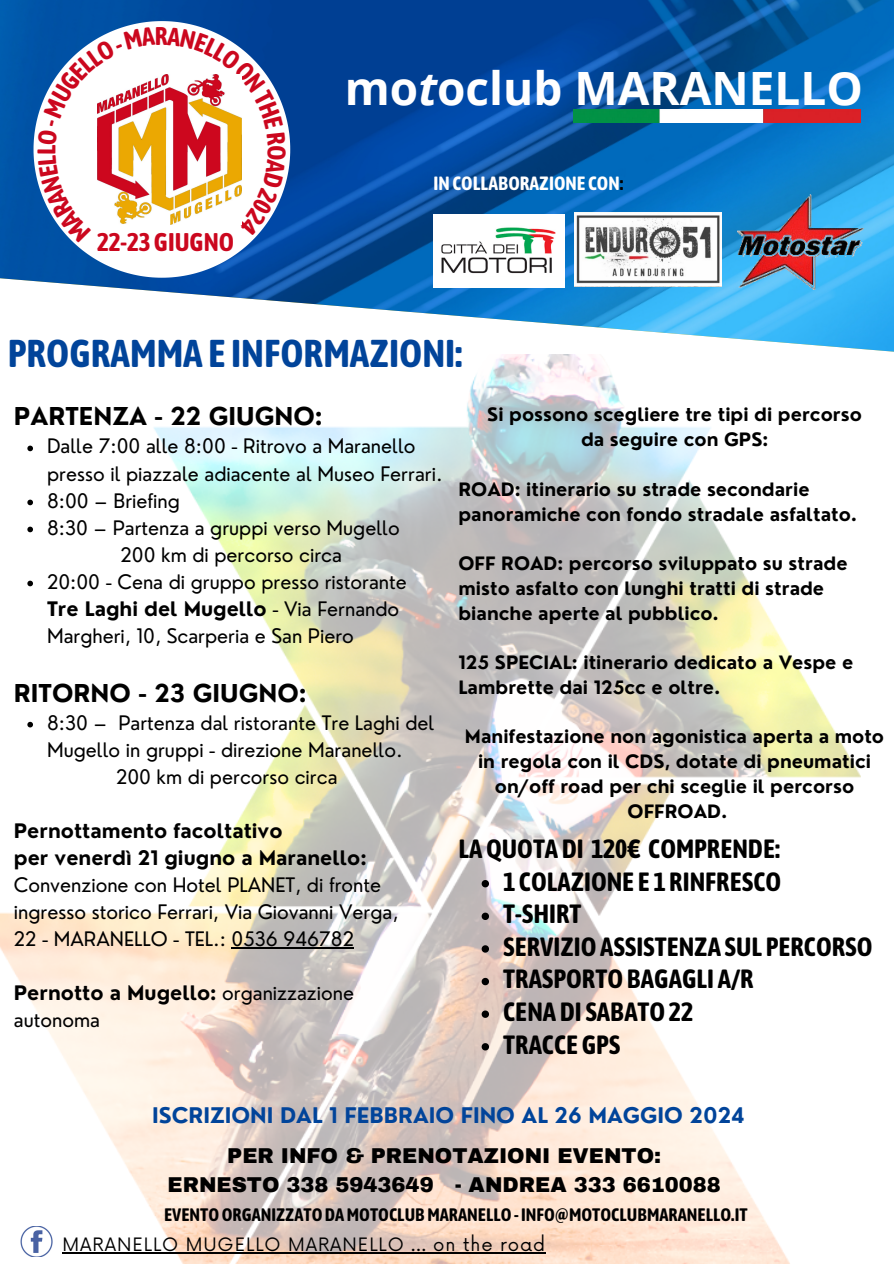
<style>
.page{position:relative;width:894px;height:1264px;background:#fff}
.page>*{position:absolute;margin:0;border:0;box-sizing:border-box;transform-origin:0 0}
.t1{font:700 45.9px "Open Sans";color:#fff}
.t2{font:700 38.7px "Asap Condensed";color:#01449a}
.t3{font:700 26.25px "Asap Condensed";color:#000}
.t4{font:700 25.5px "Asap Condensed";color:#cb071e}
.t5{font:700 24px "Nourd";color:#000}
.t6{font:900 21px "Archivo";color:#000}
.t7{font:700 21px "Nourd";color:#01449a}
.t8{font:19.5px/27px "Nourd";color:#000}
.t9{font:700 19.5px "Nourd";color:#000}
.t10{font:700 19.2px "Asap Condensed";color:#fff}
.t11{font:700 18px/24.8px "Nourd";color:#000}
.t12{font:700 18px "Asap Condensed";color:#000}
.t13{font:18px "Now";letter-spacing:.05em;color:#000}
.s1{font-style:italic}
.s2{color:#000}
.s3{font-weight:700}
</style>
<div class="page">
<img style="left:0;top:0;width:893px;height:352px">
<svg style="left:34px;top:21px;width:256px;height:257px"></svg>
<img style="left:97px;top:74px;width:70px;height:150px">
<img style="left:0;top:355px;width:860px;height:908px">
<hr style="left:231px;top:946px;width:123px;height:2px;background:#000">
<img style="left:574px;top:212px;width:146px;height:75px">
<img style="left:433px;top:214px;width:131px;height:74px">
<svg style="left:481px;top:880px;width:8px;height:7px"></svg>
<svg style="left:481px;top:912px;width:8px;height:8px"></svg>
<svg style="left:481px;top:945px;width:8px;height:7px"></svg>
<svg style="left:481px;top:977px;width:8px;height:8px"></svg>
<svg style="left:481px;top:1010px;width:8px;height:7px"></svg>
<svg style="left:481px;top:1043px;width:8px;height:7px"></svg>
<svg style="left:27px;top:445px;width:6px;height:6px"></svg>
<svg style="left:27px;top:499px;width:6px;height:6px"></svg>
<svg style="left:27px;top:526px;width:6px;height:6px"></svg>
<svg style="left:27px;top:580px;width:6px;height:6px"></svg>
<svg style="left:27px;top:721px;width:6px;height:6px"></svg>
<img style="left:737px;top:195px;width:126px;height:94px">
<img style="left:573px;top:110px;width:287px;height:12px">
<hr style="left:62px;top:1252px;width:484px;height:1px;background:#000">
<img style="left:21px;top:1226px;width:31px;height:30px">
<svg style="left:37px;top:155px;width:54px;height:88px"></svg>
<svg style="left:37px;top:27px;width:118px;height:118px"></svg>
<svg style="left:167px;top:27px;width:119px;height:209px"></svg>
<p class="t4" style="left:32px;top:155px;width:12px;rotate:-90deg">L</p>
<p class="t4" style="left:155px;top:21px;width:15px">R</p>
<p class="t4" style="left:97px;top:227px;width:138px">22-23GIUGNO</p>
<p class="t1" style="left:345px;top:56px;width:519px">mo<span class="s1">t</span>oclub MARANELLO</p>
<p class="t10" style="left:433px;top:171px;width:191px">INCOLLABORAZIONE CON<span class="s2">:</span></p>
<p class="t2" style="left:8px;top:331px;width:456px">PROGRAMMA E INFORMAZIONI:</p>
<p class="t5" style="left:14px;top:401px;width:310px">PARTENZA - 22 GIUGNO:</p>
<p class="t8" style="left:47px;top:432px;width:397px">Dalle 7:00 alle 8:00 - Ritrovo a Maranello presso il piazzale adiacente al Museo Ferrari.</p>
<p class="t8" style="left:47px;top:486px;width:134px">8:00 – Briefing</p>
<p class="t8" style="left:47px;top:513px;width:354px">8:30 – Partenza a gruppi verso Mugello</p>
<p class="t8" style="left:120px;top:540px;width:223px">200 km di percorso circa</p>
<p class="t8" style="left:47px;top:567px;width:361px">20:00 - Cena di gruppo presso ristorante<br><span class="s3">Tre Laghi del Mugello</span> - Via Fernando<br>Margheri, 10, Scarperia e San Piero</p>
<p class="t5" style="left:14px;top:677px;width:294px">RITORNO - 23 GIUGNO:</p>
<p class="t8" style="left:47px;top:709px;width:389px">8:30 – Partenza dal ristorante Tre Laghi del<br>Mugello in gruppi - direzione Maranello.</p>
<p class="t8" style="left:116px;top:763px;width:223px">200 km di percorso circa</p>
<p class="t9" style="left:14px;top:818px;width:270px">Pernottamento facoltativo</p>
<p class="t9" style="left:14px;top:845px;width:354px">per venerdì 21 giugno a Maranello:</p>
<p class="t8" style="left:14px;top:871px;width:386px">Convenzione con Hotel PLANET, di fronte ingresso storico Ferrari, Via Giovanni Verga,<br>22 - MARANELLO - TEL.: 0536 946782</p>
<p class="t8" style="left:14px;top:979px;width:341px"><span class="s3">Pernotto a Mugello:</span> organizzazione autonoma</p>
<p class="t11" style="left:487px;top:402px;width:376px">Si possono scegliere tre tipi di percorso</p>
<p class="t11" style="left:581px;top:427px;width:189px">da seguire con GPS:</p>
<p class="t11" style="left:458px;top:476px;width:400px">ROAD: itinerario su strade secondarie panoramiche con fondo stradale asfaltato.</p>
<p class="t11" style="left:458px;top:551px;width:390px">OFF ROAD: percorso sviluppato su strade misto asfalto con lunghi tratti di strade bianche aperte al pubblico.</p>
<p class="t11" style="left:458px;top:650px;width:396px">125 SPECIAL: itinerario dedicato a Vespe e<br>Lambrette dai 125cc e oltre.</p>
<p class="t11" style="left:465px;top:724px;width:420px;text-align:center">Manifestazione non agonistica aperta a moto in regola con il CDS, dotate di pneumatici on/off road per chi sceglie il percorso</p>
<p class="t11" style="left:627px;top:798px;width:101px">OFFROAD.</p>
<p class="t3" style="left:458px;top:833px;width:323px">LAQUOTADI 120€ COMPRENDE:</p>
<p class="t3" style="left:503px;top:866px;width:279px">1 COLAZIONE E 1 RINFRESCO</p>
<p class="t3" style="left:503px;top:898px;width:80px">T-SHIRT</p>
<p class="t3" style="left:503px;top:931px;width:371px">SERVIZIOASSISTENZA SUL PERCORSO</p>
<p class="t3" style="left:503px;top:963px;width:252px">TRASPORTOBAGAGLI A/R</p>
<p class="t3" style="left:503px;top:996px;width:191px">CENADI SABATO22</p>
<p class="t3" style="left:503px;top:1029px;width:119px">TRACCEGPS</p>
<p class="t7" style="left:152px;top:1101px;width:594px">ISCRIZIONI DAL 1 FEBBRAIO FINO AL 26 MAGGIO 2024</p>
<p class="t6" style="left:227px;top:1143px;width:435px">PER INFO &amp; PRENOTAZIONI EVENTO:</p>
<p class="t6" style="left:167px;top:1173px;width:554px">ERNESTO 338 5943649 - ANDREA 333 6610088</p>
<p class="t12" style="left:164px;top:1204px;width:585px">EVENTOORGANIZZATODAMOTOCLUBMARANELLO- INFO@MOTOCLUBMARANELLO.IT</p>
<p class="t13" style="left:62px;top:1234px;width:484px">MARANELLO MUGELLO MARANELLO ... on the road</p>
</div>
